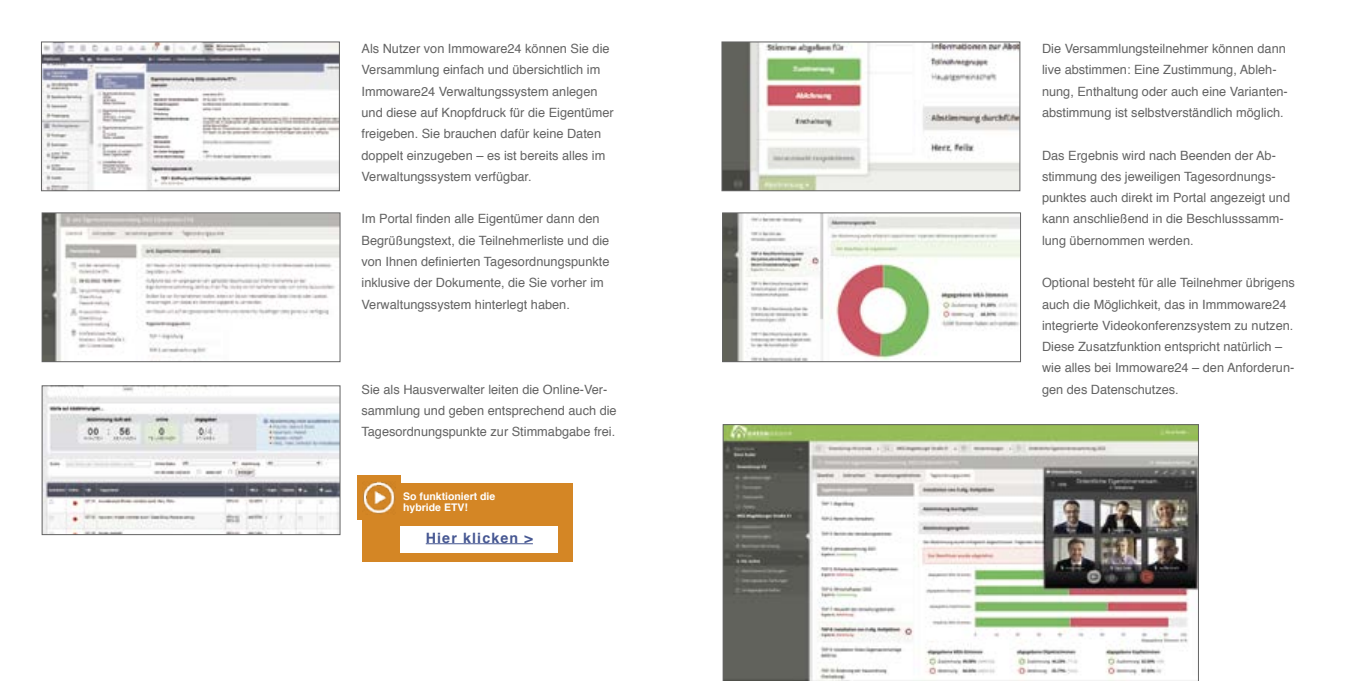
<style>
.page{position:relative;width:1361px;height:681px;background:#fff}
.page>*{position:absolute;margin:0;border:0;box-sizing:border-box;transform-origin:0 0}
.t1{font:700 14.25px "Helvetica";letter-spacing:.08em;color:#465792}
.t2{font:12.75px/21.3px "Helvetica";color:#636363}
.t3{font:700 10.5px/10.6px "Helvetica";color:#fff}
</style>
<div class="page">
<svg style="left:41px;top:42px;width:299px;height:149px"></svg>
<svg style="left:42px;top:212px;width:298px;height:150px"></svg>
<svg style="left:42px;top:385px;width:298px;height:149px"></svg>
<svg style="left:721px;top:42px;width:299px;height:149px"></svg>
<svg style="left:722px;top:212px;width:299px;height:150px"></svg>
<svg style="left:723px;top:424px;width:475px;height:256px"></svg>
<div style="left:362px;top:483px;width:211px;height:78px;background:#d48625"></div>
<div style="left:357px;top:475px;width:44px;height:45px;background:#d48625"></div>
<img style="left:363px;top:481px;width:33px;height:33px">
<div style="left:401px;top:526px;width:157px;height:26px;background:#fff"></div>
<hr style="left:426px;top:543px;width:107px;height:1px;background:#465792">
<p class="t2" style="left:361px;top:38px;width:254px">Als Nutzer von Immoware24 können Sie die Versammlung einfach und übersichtlich im Immoware24 Verwaltungssystem anlegen und diese auf Knopfdruck für die Eigentümer freigeben. Sie brauchen dafür keine Daten doppelt einzugeben – es ist bereits alles im Verwaltungssystem verfügbar.</p>
<p class="t2" style="left:361px;top:208px;width:249px">Im Portal finden alle Eigentümer dann den Begrüßungstext, die Teilnehmerliste und die von Ihnen definierten Tagesordnungspunkte inklusive der Dokumente, die Sie vorher im Verwaltungssystem hinterlegt haben.</p>
<p class="t2" style="left:361px;top:379px;width:257px">Sie als Hausverwalter leiten die Online-Ver&shy;sammlung und geben entsprechend auch die<br>Tagesordnungspunkte zur Stimmabgabe frei.</p>
<p class="t3" style="left:403px;top:491px;width:94px">So funktioniert die hybride ETV!</p>
<p class="t1" style="left:426px;top:526px;width:109px">Hier klicken &gt;</p>
<p class="t2" style="left:1042px;top:38px;width:247px">Die Versammlungsteilnehmer können dann live abstimmen: Eine Zustimmung, Ableh&shy;nung, Enthaltung oder auch eine Varianten&shy;abstimmung ist selbstverständlich möglich.</p>
<p class="t2" style="left:1042px;top:145px;width:250px">Das Ergebnis wird nach Beenden der Ab&shy;stimmung des jeweiligen Tagesordnungs&shy;punktes auch direkt im Portal angezeigt und kann anschließend in die Beschlusssamm&shy;lung übernommen werden.</p>
<p class="t2" style="left:1042px;top:272px;width:254px">Optional besteht für alle Teilnehmer übrigens auch die Möglichkeit, das in Immmoware24 integrierte Videokonferenzsystem zu nutzen.<br>Diese Zusatzfunktion entspricht natürlich – wie alles bei Immoware24 – den Anforderun&shy;gen des Datenschutzes.</p>
</div>
